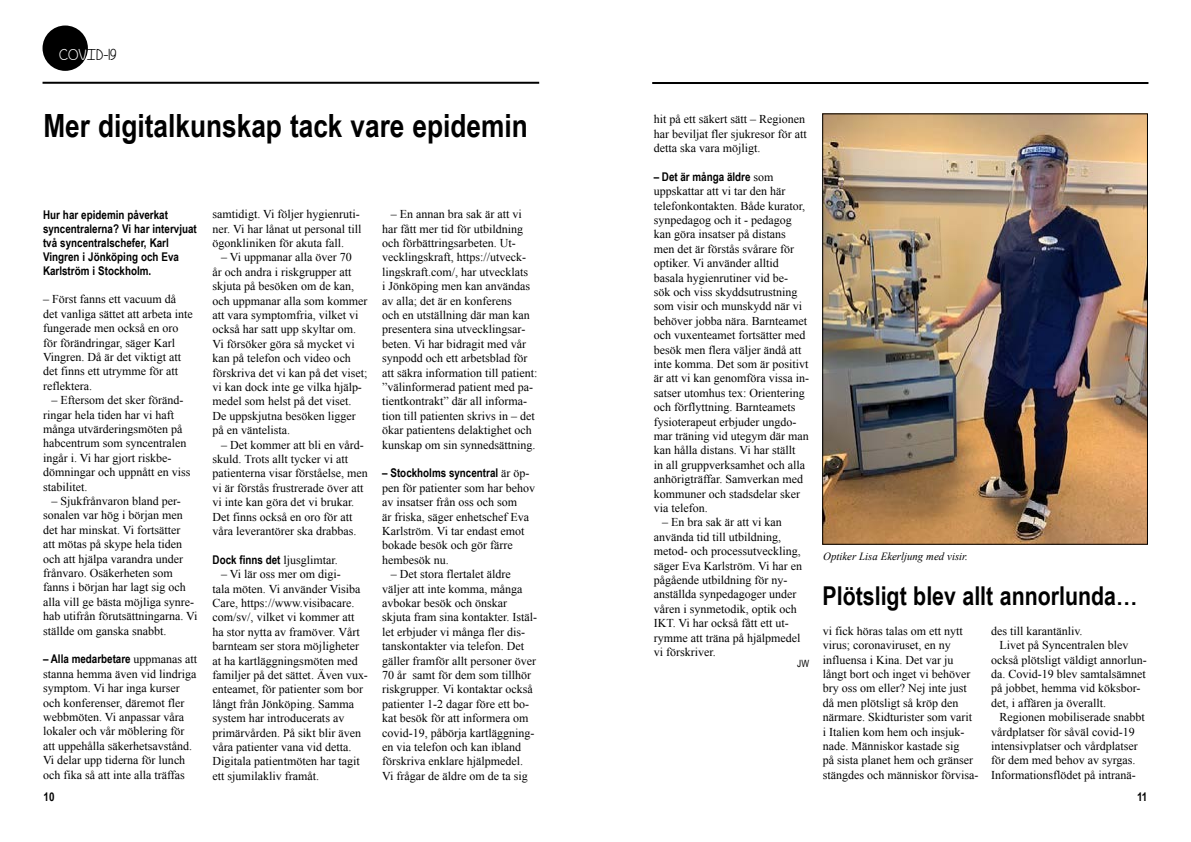
<style>
.page{position:relative;width:1191px;height:842px;background:#fff}
.page>*{position:absolute;margin:0;border:0;box-sizing:border-box;transform-origin:0 0}
.t1{font:700 32px "Arial Narrow";color:#000}
.t2{font:700 26px "Arial Narrow";color:#000}
.t3{font:16px "Technically But Not Actually";color:#000}
.grundtvåan{font:12px/14.4px "Times New Roman";color:#000}
.ingressen{font:700 12px/14px "Arial Narrow";color:#000}
.grundtvåan-2{font:700 12px "Arial Narrow";color:#000}
.bildtext{font:italic 11px "Times New Roman";color:#000}
.underskrift{font:10px "Arial Narrow";color:#000}
.s1{color:#fff}
.s2{font-family:"Arial Narrow";font-weight:700}
.s3{font-family:"Times New Roman";font-weight:400}
</style>
<div class="page">
<hr style="left:43px;top:82px;width:496px;height:2px;background:#000">
<hr style="left:652px;top:82px;width:496px;height:2px;background:#000">
<div style="left:43px;top:26px;width:45px;height:45px;background:#000;border-radius:50%"></div>
<img style="left:824px;top:116px;width:321px;height:426px">
<div style="left:822px;top:114px;width:325px;height:430px;border:1px solid #000"></div>
<p class="t3" style="left:59px;top:45px;width:59px"><span class="s1">COV</span>ID-19</p>
<h1 class="t1" style="left:43px;top:102px;width:486px">Mer digitalkunskap tack vare epidemin</h1>
<p class="ingressen" style="left:43px;top:207px;width:155px">Hur har epidemin påverkat syncentralerna? Vi har intervjuat två syncentralschefer, Karl<br>Vingren i Jönköping och Eva<br>Karlström i Stockholm.</p>
<p class="grundtvåan" style="left:43px;top:292px;width:151px">– Först fanns ett vacuum då det vanliga sättet att arbeta inte fungerade men också en oro för förändringar, säger Karl<br>Vingren. Då är det viktigt att det finns ett utrymme för att reflektera.</p>
<p class="grundtvåan" style="left:43px;top:393px;width:149px;text-indent:9px">– Eftersom det sker föränd&shy;ringar hela tiden har vi haft många utvärderingsmöten på habcentrum som syncentralen ingår i. Vi har gjort riskbe&shy;dömningar och uppnått en viss stabilitet.</p>
<p class="grundtvåan" style="left:43px;top:494px;width:156px;text-indent:9px">– Sjukfrånvaron bland per&shy;sonalen var hög i början men det har minskat. Vi fortsätter<br>att mötas på skype hela tiden och att hjälpa varandra under frånvaro. Osäkerheten som fanns i början har lagt sig och alla vill ge bästa möjliga synre&shy;hab utifrån förutsättningarna. Vi ställde om ganska snabbt.</p>
<p class="grundtvåan" style="left:43px;top:652px;width:156px"><span class="s2">– Alla medarbetare</span> uppmanas att stanna hemma även vid lindriga symptom. Vi har inga kurser och konferenser, däremot fler webbmöten. Vi anpassar våra lokaler och vår möblering för att uppehålla säkerhetsavstånd.<br>Vi delar upp tiderna för lunch och fika så att inte alla träffas</p>
<p class="grundtvåan" style="left:213px;top:207px;width:150px">samtidigt. Vi följer hygienruti&shy;ner. Vi har lånat ut personal till ögonkliniken för akuta fall.</p>
<p class="grundtvåan" style="left:213px;top:250px;width:156px;text-indent:9px">– Vi uppmanar alla över 70<br>år och andra i riskgrupper att skjuta på besöken om de kan, och uppmanar alla som kommer att vara symptomfria, vilket vi också har satt upp skyltar om.<br>Vi försöker göra så mycket vi kan på telefon och video och förskriva det vi kan på det viset; vi kan dock inte ge vilka hjälp&shy;medel som helst på det viset.<br>De uppskjutna besöken ligger på en väntelista.</p>
<p class="grundtvåan" style="left:213px;top:437px;width:157px;text-indent:9px">– Det kommer att bli en vård&shy;skuld. Trots allt tycker vi att patienterna visar förståelse, men vi är förstås frustrerade över att vi inte kan göra det vi brukar.<br>Det finns också en oro för att våra leverantörer ska drabbas.</p>
<p class="grundtvåan-2" style="left:213px;top:550px;width:127px">Dock finns det <span class="s3">ljusglimtar.</span></p>
<p class="grundtvåan" style="left:213px;top:567px;width:157px;text-indent:9px">– Vi lär oss mer om digi-<br>tala möten. Vi använder Visiba<br>Care, https://www.visibacare. com/sv/, vilket vi kommer att ha stor nytta av framöver. Vårt barnteam ser stora möjligheter at ha kartläggningsmöten med familjer på det sättet. Även vux&shy;enteamet, för patienter som bor långt från Jönköping. Samma system har introducerats av primärvården. På sikt blir även våra patienter vana vid detta.<br>Digitala patientmöten har tagit ett sjumilakliv framåt.</p>
<p class="grundtvåan" style="left:382px;top:207px;width:157px;text-indent:9px">– En annan bra sak är att vi har fått mer tid för utbildning och förbättringsarbeten. Ut&shy;vecklingskraft, https://utveck&shy;lingskraft.com/, har utvecklats<br>i Jönköping men kan användas av alla; det är en konferens<br>och en utställning där man kan presentera sina utvecklingsar&shy;beten. Vi har bidragit med vår synpodd och ett arbetsblad för att säkra information till patient: ”välinformerad patient med pa&shy;tientkontrakt” där all informa&shy;tion till patienten skrivs in – det ökar patientens delaktighet och kunskap om sin synnedsättning.</p>
<p class="grundtvåan" style="left:382px;top:466px;width:154px"><span class="s2">– Stockholms syncentral</span> är öp&shy;pen för patienter som har behov av insatser från oss och som<br>är friska, säger enhetschef Eva<br>Karlström. Vi tar endast emot bokade besök och gör färre hembesök nu.</p>
<p class="grundtvåan" style="left:382px;top:567px;width:156px;text-indent:9px">– Det stora flertalet äldre väljer att inte komma, många avbokar besök och önskar skjuta fram sina kontakter. Istäl&shy;let erbjuder vi många fler dis&shy;tanskontakter via telefon. Det gäller framför allt personer över<br>70 år samt för dem som tillhör riskgrupper. Vi kontaktar också patienter 1-2 dagar före ett bo&shy;kat besök för att informera om covid-19, påbörja kartläggning&shy;en via telefon och kan ibland förskriva enklare hjälpmedel.<br>Vi frågar de äldre om de ta sig</p>
<p class="grundtvåan" style="left:653px;top:112px;width:154px">hit på ett säkert sätt – Regionen har beviljat fler sjukresor för att detta ska vara möjligt.</p>
<p class="grundtvåan" style="left:653px;top:169px;width:157px"><span class="s2">– Det är många äldre</span> som uppskattar att vi tar den här telefonkontakten. Både kurator, synpedagog och it - pedagog kan göra insatser på distans men det är förstås svårare för optiker. Vi använder alltid basala hygienrutiner vid be-<br>sök och viss skyddsutrustning som visir och munskydd när vi behöver jobba nära. Barnteamet och vuxenteamet fortsätter med besök men flera väljer ändå att inte komma. Det som är positivt är att vi kan genomföra vissa in&shy;satser utomhus tex: Orientering och förflyttning. Barnteamets fysioterapeut erbjuder ungdo&shy;mar träning vid utegym där man kan hålla distans. Vi har ställt<br>in all gruppverksamhet och alla anhörigträffar. Samverkan med kommuner och stadsdelar sker via telefon.</p>
<p class="grundtvåan" style="left:653px;top:515px;width:150px;text-indent:9px">– En bra sak är att vi kan använda tid till utbildning, metod- och processutveckling, säger Eva Karlström. Vi har en pågående utbildning för ny&shy;anställda synpedagoger under våren i synmetodik, optik och<br>IKT. Vi har också fått ett ut&shy;rymme att träna på hjälpmedel vi förskriver.</p>
<p class="underskrift" style="left:797px;top:656px;width:13px">JW</p>
<p class="bildtext" style="left:823px;top:549px;width:146px">Optiker Lisa Ekerljung med visir.</p>
<h2 class="t2" style="left:822px;top:576px;width:316px">Plötsligt blev allt annorlunda…</h2>
<p class="grundtvåan" style="left:822px;top:623px;width:157px">vi fick höras talas om ett nytt virus; coronaviruset, en ny influensa i Kina. Det var ju långt bort och inget vi behöver bry oss om eller? Nej inte just då men plötsligt så kröp den närmare. Skidturister som varit i Italien kom hem och insjuk&shy;nade. Människor kastade sig<br>på sista planet hem och gränser stängdes och människor förvisa-</p>
<p class="grundtvåan" style="left:991px;top:623px;width:93px">des till karantänliv.</p>
<p class="grundtvåan" style="left:991px;top:638px;width:157px;text-indent:9px">Livet på Syncentralen blev också plötsligt väldigt annorlun&shy;da. Covid-19 blev samtalsämnet på jobbet, hemma vid köksbor&shy;det, i affären ja överallt.</p>
<p class="grundtvåan" style="left:991px;top:710px;width:155px;text-indent:9px">Regionen mobiliserade snabbt vårdplatser för såväl covid-19 intensivplatser och vårdplatser för dem med behov av syrgas.<br>Informationsflödet på intranä-</p>
<p class="ingressen" style="left:44px;top:789px;width:12px">10</p>
<p class="ingressen" style="left:1137px;top:789px;width:12px">11</p>
</div>
